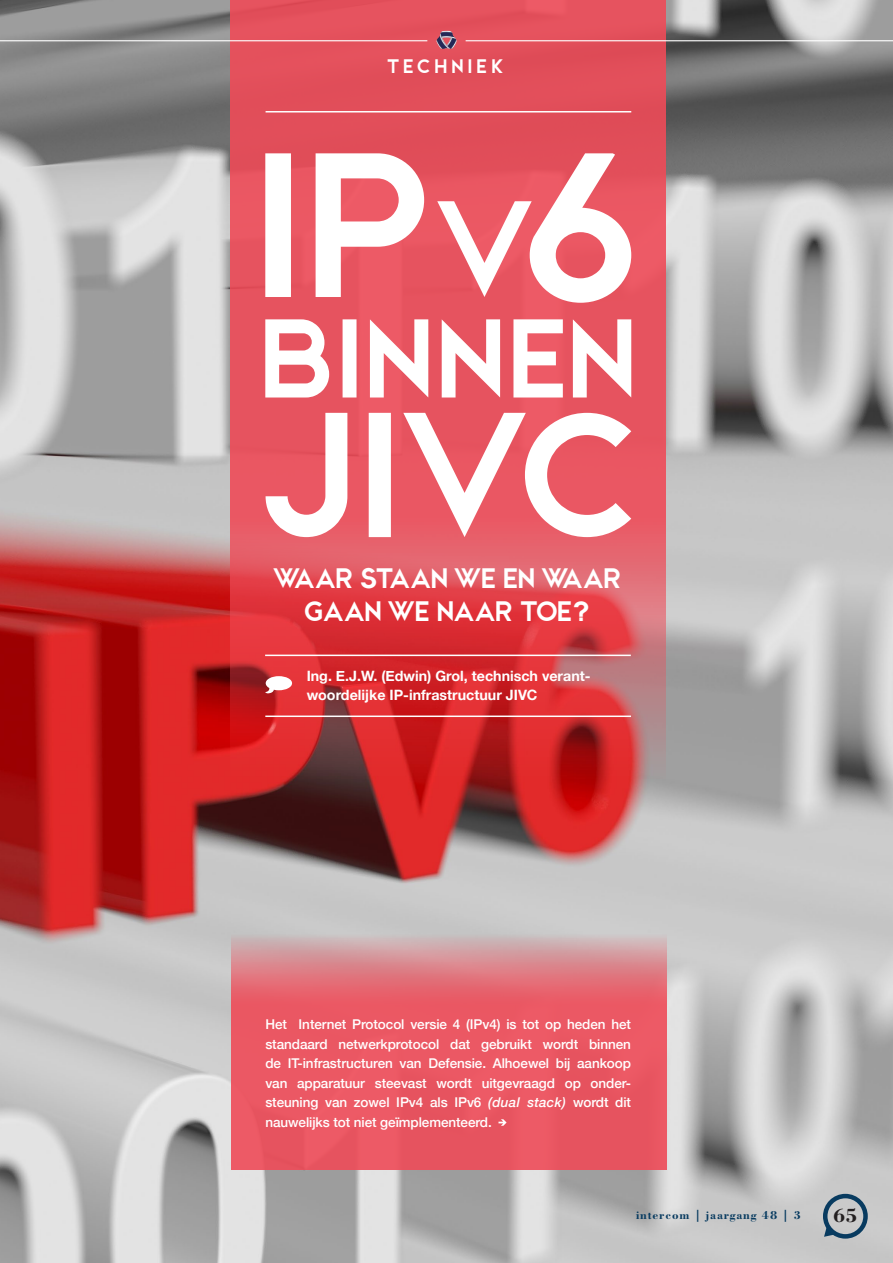
<style>
.page{position:relative;width:893px;height:1263px;background:#fff}
.page>*{position:absolute;margin:0;border:0;box-sizing:border-box;transform-origin:0 0}
.t1{font:28.05px/32.7px "CWG Sans";letter-spacing:-.06em;color:#fff;text-align:center}
.t2{font:700 20.1px "Bodoni BT";color:#231f20}
.t3{font:19.5px "CWG Sans";letter-spacing:.2em;color:#fff}
.t4{font:700 14.25px "Helvetica Neue";color:#fff}
.t5{font:500 13.5px/19.5px "Helvetica Neue";letter-spacing:-.005em;color:#fff;text-align:justify}
.t6{font:700 12px "Bodoni BT";letter-spacing:.07em;color:#083b60}
.s1{font-style:italic}
</style>
<div class="page">
<img style="left:0;top:0;width:893px;height:1263px">
<svg style="left:231px;top:0;width:435px;height:779px;background:#db4851"></svg>
<svg style="left:231px;top:934px;width:435px;height:235px;background:#e5646f"></svg>
<hr style="left:266px;top:111px;width:365px;height:2px;background:#fff">
<svg style="left:436px;top:31px;width:11px;height:13px"></svg>
<hr style="left:0;top:40px;width:427px;height:1px;background:#fff">
<hr style="left:466px;top:40px;width:427px;height:1px;background:#fff">
<hr style="left:265px;top:655px;width:366px;height:1px;background:#fff">
<hr style="left:265px;top:715px;width:366px;height:2px;background:#fff">
<svg style="left:265px;top:676px;width:27px;height:17px"></svg>
<svg style="left:498px;top:1119px;width:9px;height:7px"></svg>
<svg style="left:266px;top:413px;width:365px;height:124px;fill:#ea5864"></svg>
<svg style="left:265px;top:153px;width:366px;height:150px;fill:#ed5a66"></svg>
<svg style="left:265px;top:319px;width:366px;height:78px"></svg>
<div style="left:823px;top:1194px;width:45px;height:44px;border:4px solid #083b60;border-radius:50%"></div>
<svg style="left:824px;top:1225px;width:12px;height:12px"></svg>
<p class="t3" style="left:388px;top:56px;width:119px">TECHNIEK</p>
<p class="t1" style="left:274px;top:562px;width:351px">WAAR STAAN WE EN WAAR<br>GAAN WE NAAR TOE?</p>
<p class="t4" style="left:307px;top:664px;width:285px">Ing. E.J.W. (Edwin) Grol, technisch verant-</p>
<p class="t4" style="left:307px;top:684px;width:232px">woordelijke IP-infrastructuur JIVC</p>
<p class="t5" style="left:265px;top:1013px;width:367px">Het Internet Protocol versie 4 (IPv4) is tot op heden het standaard netwerkprotocol dat gebruikt wordt binnen de IT-infrastructuren van Defensie. Alhoewel bij aankoop van apparatuur steevast wordt uitgevraagd op onder&shy;steuning van zowel IPv4 als IPv6 <span class="s1">(dual stack)</span> wordt dit nauwelijks tot niet geïmplementeerd.</p>
<p class="t6" style="left:636px;top:1208px;width:167px">intercom | jaargang 48 | 3</p>
<p class="t2" style="left:833px;top:1203px;width:26px">65</p>
</div>
